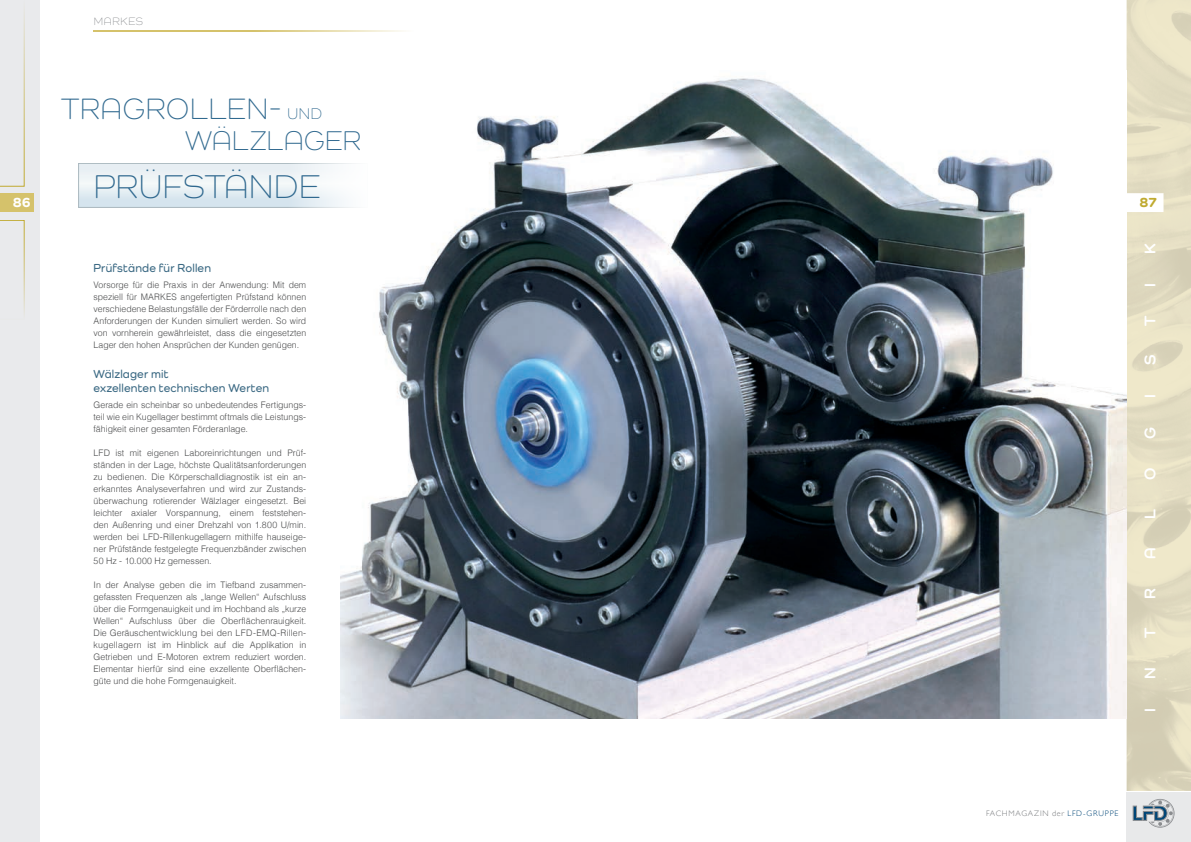
<style>
.page{position:relative;width:1191px;height:842px;background:#fff}
.page>*{position:absolute;margin:0;border:0;box-sizing:border-box;transform-origin:0 0}
.t1{font:300 34px "Como";letter-spacing:.015em;color:#30698f}
.t2{font:300 30.4px "Como";letter-spacing:.03em;color:#30698f}
.t3{font:300 28px "Como";letter-spacing:.015em;color:#30698f}
.t4{font:700 16px "Como";color:#fff}
.t5{font:800 14px "Como";color:#fff}
.t6{font:800 14px "Como";color:#c0aa30}
.t7{font:600 12px/14px "Como";letter-spacing:.015em;color:#3c6a84;scale:.96 1}
.t8{font:300 11px "Como";letter-spacing:.055em;color:#8a8c8f}
.t9{font:300 9px/12px "Helvetica";color:#4b4c4d;text-align:justify}
.t10{font:300 8px "Gill Sans";letter-spacing:.095em;color:#76787b}
.s1{font-size:16px}
.s2{color:#004677}
</style>
<div class="page">
<hr style="left:94px;top:30px;width:334px;height:1px;background:#d5c26b">
<div style="left:253px;top:0;width:182px;height:49px;background:#fff"></div>
<div style="left:0;top:0;width:40px;height:842px;background:#e6e7e9"></div>
<div style="left:0;top:193px;width:33px;height:19px;background:#d5c26b"></div>
<svg style="left:0;top:34px;width:24px;height:152px"></svg>
<svg style="left:0;top:220px;width:24px;height:82px"></svg>
<img style="left:1126px;top:0;width:65px;height:791px">
<img style="left:340px;top:78px;width:786px;height:641px">
<svg style="left:80px;top:165px;width:207px;height:41px"></svg>
<div style="left:78px;top:163px;width:290px;height:45px;border:1px solid #738a95"></div>
<svg style="left:287px;top:155px;width:86px;height:60px"></svg>
<div style="left:1126px;top:792px;width:65px;height:50px;background:#e7e8e9"></div>
<svg style="left:1132px;top:799px;width:42px;height:29px"></svg>
<h3 class="t5" style="left:13px;top:194px;width:19px">86</h3>
<p class="t8" style="left:94px;top:15px;width:51px">MARKES</p>
<h2 class="t2" style="left:61px;top:91px;width:262px">TRAGROLLEN- <span class="s1">UND</span></h2>
<h3 class="t3" style="left:185px;top:124px;width:178px">WÄLZLAGER</h3>
<h1 class="t1" style="left:94px;top:166px;width:228px">PRÜFSTÄNDE</h1>
<h3 class="t7" style="left:94px;top:261px;width:124px">Prüfstände für Rollen</h3>
<p class="t9" style="left:94px;top:278px;width:214px">Vorsorge für die Praxis in der Anwendung: Mit dem speziell für MARKES angefertigten Prüfstand können verschiedene Belastungsfälle der Förderrolle nach den Anforderungen der Kunden simuliert werden. So wird von vornherein gewährleistet, dass die eingesetzten Lager den hohen Ansprüchen der Kunden genügen.</p>
<h3 class="t7" style="left:94px;top:367px;width:184px">Wälzlager mit<br>exzellenten technischen Werten</h3>
<p class="t9" style="left:94px;top:398px;width:214px">Gerade ein scheinbar so unbedeutendes Fertigungs&shy;teil wie ein Kugellager bestimmt oftmals die Leistungs&shy;fähigkeit einer gesamten Förderanlage.</p>
<p class="t9" style="left:94px;top:446px;width:214px">LFD ist mit eigenen Laboreinrichtungen und Prüf&shy;ständen in der Lage, höchste Qualitätsanforderungen zu bedienen. Die Körperschalldiagnostik ist ein an&shy;erkanntes Analyseverfahren und wird zur Zustands&shy;überwachung rotierender Wälzlager eingesetzt. Bei leichter axialer Vorspannung, einem feststehen&shy;den Außenring und einer Drehzahl von 1.800 U/min. werden bei LFD-Rillenkugellagern mithilfe hauseige&shy;ner Prüfstände festgelegte Frequenzbänder zwischen 50 Hz - 10.000 Hz gemessen.</p>
<p class="t9" style="left:94px;top:578px;width:214px">In der Analyse geben die im Tiefband zusammen&shy;gefassten Frequenzen als „lange Wellen“ Aufschluss über die Formgenauigkeit und im Hochband als „kurze Wellen“ Aufschluss über die Oberflächenrauigkeit.<br>Die Geräuschentwicklung bei den LFD-EMQ-Rillen&shy;kugellagern ist im Hinblick auf die Applikation in Getrieben und E-Motoren extrem reduziert worden.<br>Elementar hierfür sind eine exzellente Oberflächen&shy;güte und die hohe Formgenauigkeit.</p>
<h3 class="t6" style="left:1139px;top:194px;width:19px">87</h3>
<h3 class="t4" style="left:1140px;top:254px;width:12px;rotate:-90deg">K</h3>
<h3 class="t4" style="left:1140px;top:287px;width:5px;rotate:-90deg">I</h3>
<h3 class="t4" style="left:1140px;top:326px;width:12px;rotate:-90deg">T</h3>
<h3 class="t4" style="left:1140px;top:365px;width:12px;rotate:-90deg">S</h3>
<h3 class="t4" style="left:1140px;top:398px;width:5px;rotate:-90deg">I</h3>
<h3 class="t4" style="left:1140px;top:439px;width:13px;rotate:-90deg">G</h3>
<h3 class="t4" style="left:1140px;top:480px;width:14px;rotate:-90deg">O</h3>
<h3 class="t4" style="left:1140px;top:519px;width:11px;rotate:-90deg">L</h3>
<h3 class="t4" style="left:1140px;top:559px;width:13px;rotate:-90deg">A</h3>
<h3 class="t4" style="left:1140px;top:599px;width:12px;rotate:-90deg">R</h3>
<h3 class="t4" style="left:1140px;top:638px;width:12px;rotate:-90deg">T</h3>
<h3 class="t4" style="left:1140px;top:679px;width:13px;rotate:-90deg">N</h3>
<h3 class="t4" style="left:1140px;top:711px;width:5px;rotate:-90deg">I</h3>
<p class="t10" style="left:986px;top:807px;width:134px">FACHMAGAZIN der <span class="s2">LFD-GRUPPE</span></p>
</div>
